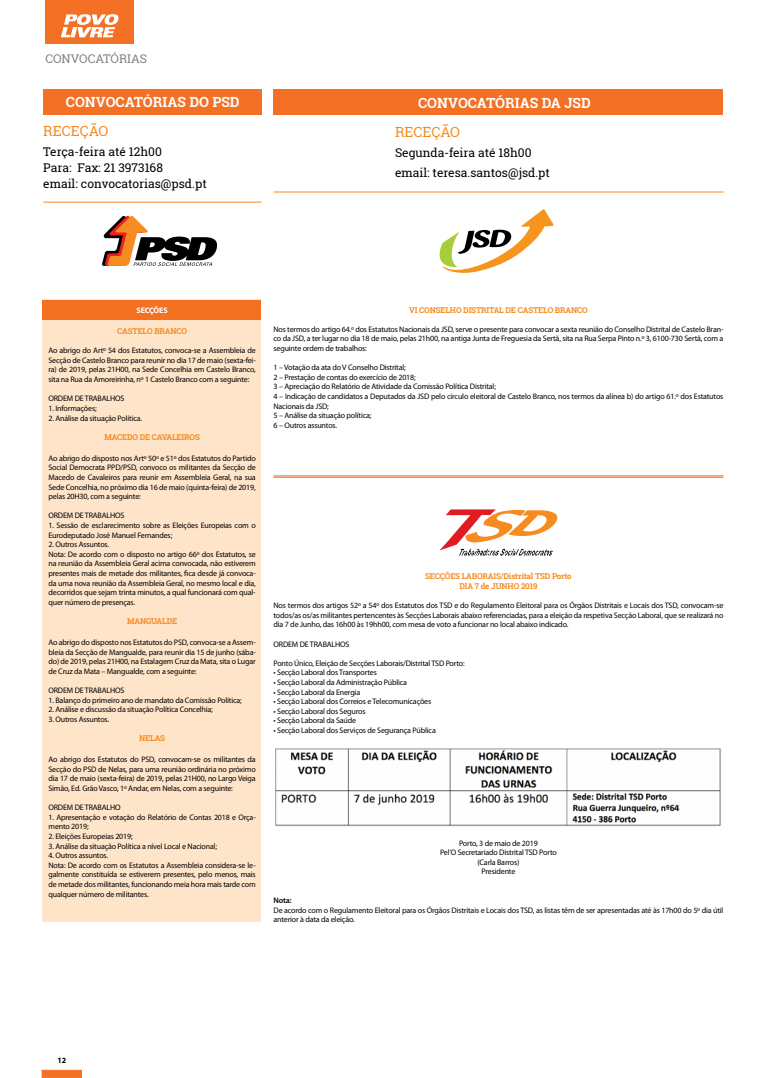
<style>
.page{position:relative;width:766px;height:1078px;background:#fff}
.page>*{position:absolute;margin:0;border:0;box-sizing:border-box;transform-origin:0 0}
.t1{font:700 14px "Roboto Slab";color:#fff}
.t2{font:14px "Roboto Slab";color:#f68b1f}
.t3{font:12px/15.8px "Roboto Slab";color:#000}
.t4{font:12px "Roboto Slab";color:#808285}
.t5{font:8px/9.6px "Myriad Pro";letter-spacing:-.02em;color:#000;text-align:justify}
.t6{font:700 8px/9.6px "Roboto Slab";letter-spacing:-.02em;color:#f68b1f;text-align:center}
.t7{font:700 8px "Myriad Pro";letter-spacing:-.02em;color:#fff}
.t8{font:600 8px "Myriad Pro";color:#000}
.t9{font:700 8px "Myriad Pro";color:#000}
</style>
<div class="page">
<div style="left:42px;top:1069px;width:40px;height:8px;background:#f37024;border:1px solid #f37024"></div>
<div style="left:42px;top:300px;width:219px;height:621px;background:#fee4c9"></div>
<div style="left:43px;top:89px;width:218px;height:25px;background:#f37024"></div>
<svg style="left:102px;top:216px;width:116px;height:50px"></svg>
<hr style="left:43px;top:201px;width:218px;height:1px;background:#f68b1f">
<div style="left:43px;top:300px;width:218px;height:20px;background:#f37121"></div>
<div style="left:45px;top:0;width:89px;height:44px;background:#f37024"></div>
<svg style="left:61px;top:14px;width:58px;height:23px"></svg>
<svg style="left:439px;top:209px;width:115px;height:64px"></svg>
<div style="left:273px;top:90px;width:450px;height:25px;background:#f37024"></div>
<hr style="left:273px;top:191px;width:450px;height:1px;background:#f68b1f">
<svg style="left:439px;top:509px;width:119px;height:46px"></svg>
<img style="left:275px;top:748px;width:446px;height:78px">
<hr style="left:273px;top:475px;width:450px;height:1px;background:#f36f21">
<hr style="left:273px;top:477px;width:450px;height:1px;background:#f36f21">
<h2 class="t4" style="left:45px;top:51px;width:103px">CONVOCATÓRIAS</h2>
<h1 class="t1" style="left:66px;top:92px;width:175px">CONVOCATÓRIAS DO PSD</h1>
<h1 class="t2" style="left:43px;top:122px;width:66px">RECEÇÃO</h1>
<h2 class="t3" style="left:43px;top:144px;width:165px">Terça-feira até 12h00<br>Para: Fax: 21 3973168<br>email: convocatorias@psd.pt</h2>
<h1 class="t1" style="left:418px;top:93px;width:174px">CONVOCATÓRIAS DA JSD</h1>
<h1 class="t2" style="left:395px;top:122px;width:66px">RECEÇÃO</h1>
<h2 class="t3" style="left:395px;top:143px;width:156px;line-height:19.8px">Segunda-feira até 18h00 email: teresa.santos@jsd.pt</h2>
<p class="t7" style="left:137px;top:305px;width:33px">SECÇÕES</p>
<p class="t6" style="left:117px;top:326px;width:71px">CASTELO BRANCO</p>
<p class="t5" style="left:48px;top:345px;width:209px">Ao abrigo do Artº 54 dos Estatutos, convoca-se a Assembleia de Secção de Castelo Branco para reunir no dia 17 de maio (sexta-fei&shy;ra) de 2019, pelas 21H00, na Sede Concelhia em Castelo Branco, sita na Rua da Amoreirinha, nº 1 Castelo Branco com a seguinte:</p>
<p class="t5" style="left:48px;top:393px;width:78px">ORDEM DE TRABALHOS</p>
<p class="t5" style="left:48px;top:403px;width:50px">1. Informações;</p>
<p class="t5" style="left:48px;top:413px;width:95px">2. Análise da situação Política.</p>
<p class="t6" style="left:104px;top:432px;width:97px">MACEDO DE CAVALEIROS</p>
<p class="t5" style="left:48px;top:453px;width:209px">Ao abrigo do disposto nos Artº 50º e 51º dos Estatutos do Partido Social Democrata PPD/PSD, convoco os militantes da Secção de Macedo de Cavaleiros para reunir em Assembleia Geral, na sua Sede Concelhia, no próximo dia 16 de maio (quinta-feira) de 2019, pelas 20H30, com a seguinte:</p>
<p class="t5" style="left:48px;top:510px;width:78px">ORDEM DE TRABALHOS</p>
<p class="t5" style="left:48px;top:520px;width:209px">1. Sessão de esclarecimento sobre as Eleições Europeias com o<br>Eurodeputado José Manuel Fernandes;</p>
<p class="t5" style="left:48px;top:539px;width:209px;text-align:left">2. Outros Assuntos.<br>Nota: De acordo com o disposto no artigo 66º dos Estatutos, se na reunião da Assembleia Geral acima convocada, não estiverem presentes mais de metade dos militantes, fica desde já convoca&shy;da uma nova reunião da Assembleia Geral, no mesmo local e dia, decorridos que sejam trinta minutos, a qual funcionará com qual&shy;quer número de presenças.</p>
<p class="t6" style="left:127px;top:616px;width:52px">MANGUALDE</p>
<p class="t5" style="left:48px;top:637px;width:209px">Ao abrigo do disposto nos Estatutos do PSD, convoca-se a Assem&shy;bleia da Secção de Mangualde, para reunir dia 15 de junho (sába&shy;do) de 2019, pelas 21H00, na Estalagem Cruz da Mata, sita o Lugar de Cruz da Mata – Mangualde, com a seguinte:</p>
<p class="t5" style="left:48px;top:685px;width:78px">ORDEM DE TRABALHOS</p>
<p class="t5" style="left:48px;top:695px;width:195px">1. Balanço do primeiro ano de mandato da Comissão Política;</p>
<p class="t5" style="left:48px;top:704px;width:166px">2. Análise e discussão da situação Política Concelhia;</p>
<p class="t5" style="left:48px;top:714px;width:62px">3. Outros Assuntos.</p>
<p class="t6" style="left:139px;top:733px;width:27px">NELAS</p>
<p class="t5" style="left:48px;top:754px;width:209px">Ao abrigo dos Estatutos do PSD, convocam-se os militantes da Secção do PSD de Nelas, para uma reunião ordinária no próximo dia 17 de maio (sexta-feira) de 2019, pelas 21H00, no Largo Veiga Simão, Ed. Grão Vasco, 1º Andar, em Nelas, com a seguinte:</p>
<p class="t5" style="left:48px;top:802px;width:74px">ORDEM DE TRABALHO</p>
<p class="t5" style="left:48px;top:812px;width:209px">1. Apresentação e votação do Relatório de Contas 2018 e Orça&shy;mento 2019;</p>
<p class="t5" style="left:48px;top:831px;width:86px">2. Eleições Europeias 2019;</p>
<p class="t5" style="left:48px;top:840px;width:170px">3. Análise da situação Política a nível Local e Nacional;</p>
<p class="t5" style="left:48px;top:850px;width:209px;text-align:left">4. Outros assuntos.<br>Nota: De acordo com os Estatutos a Assembleia considera-se le&shy;galmente constituída se estiverem presentes, pelo menos, mais de metade dos militantes, funcionando meia hora mais tarde com qualquer número de militantes.</p>
<p class="t6" style="left:409px;top:304px;width:180px">VI CONSELHO DISTRITAL DE CASTELO BRANCO</p>
<p class="t5" style="left:273px;top:324px;width:451px">Nos termos do artigo 64.º dos Estatutos Nacionais da JSD, serve o presente para convocar a sexta reunião do Conselho Distrital de Castelo Bran&shy;co da JSD, a ter lugar no dia 18 de maio, pelas 21h00, na antiga Junta de Freguesia da Sertã, sita na Rua Serpa Pinto n.º 3, 6100-730 Sertã, com a seguinte ordem de trabalhos:</p>
<p class="t5" style="left:273px;top:362px;width:451px;text-align:left">1 – Votação da ata do V Conselho Distrital;<br>2 – Prestação de contas do exercício de 2018;<br>3 – Apreciação do Relatório de Atividade da Comissão Política Distrital;<br>4 – Indicação de candidatos a Deputados da JSD pelo círculo eleitoral de Castelo Branco, nos termos da alínea b) do artigo 61.º dos Estatutos Nacionais da JSD;<br>5 – Análise da situação política;<br>6 – Outros assuntos.</p>
<p class="t6" style="left:425px;top:571px;width:148px">SECÇÕES LABORAIS/Distrital TSD Porto<br>DIA 7 de JUNHO 2019</p>
<p class="t5" style="left:273px;top:600px;width:451px">Nos termos dos artigos 52º a 54º dos Estatutos dos TSD e do Regulamento Eleitoral para os Órgãos Distritais e Locais dos TSD, convocam-se todos/as os/as militantes pertencentes às Secções Laborais abaixo referenciadas, para a eleição da respetiva Secção Laboral, que se realizará no dia 7 de Junho, das 16h00 às 19hh00, com mesa de voto a funcionar no local abaixo indicado.</p>
<p class="t5" style="left:273px;top:638px;width:78px">ORDEM DE TRABALHOS</p>
<p class="t5" style="left:273px;top:658px;width:193px">Ponto Único, Eleição de Secções Laborais/Distrital TSD Porto:</p>
<p class="t5" style="left:273px;top:667px;width:105px">• Secção Laboral dos Transportes</p>
<p class="t5" style="left:273px;top:677px;width:135px">• Secção Laboral da Administração Pública</p>
<p class="t5" style="left:273px;top:686px;width:88px">• Secção Laboral da Energia</p>
<p class="t5" style="left:273px;top:696px;width:159px">• Secção Laboral dos Correios e Telecomunicações</p>
<p class="t5" style="left:273px;top:706px;width:94px">• Secção Laboral dos Seguros</p>
<p class="t5" style="left:273px;top:715px;width:84px">• Secção Laboral da Saúde</p>
<p class="t5" style="left:273px;top:725px;width:164px">• Secção Laboral dos Serviços de Segurança Pública</p>
<p class="t5" style="left:440px;top:837px;width:118px;text-align:center">Porto, 3 de maio de 2019<br>Pel’O Secretariado Distrital TSD Porto (Carla Barros)<br>Presidente</p>
<p class="t8" style="left:273px;top:895px;width:20px">Nota:</p>
<p class="t5" style="left:273px;top:904px;width:451px">De acordo com o Regulamento Eleitoral para os Órgãos Distritais e Locais dos TSD, as listas têm de ser apresentadas até às 17h00 do 5º dia útil anterior à data da eleição.</p>
<p class="t9" style="left:57px;top:1054px;width:10px">12</p>
</div>
